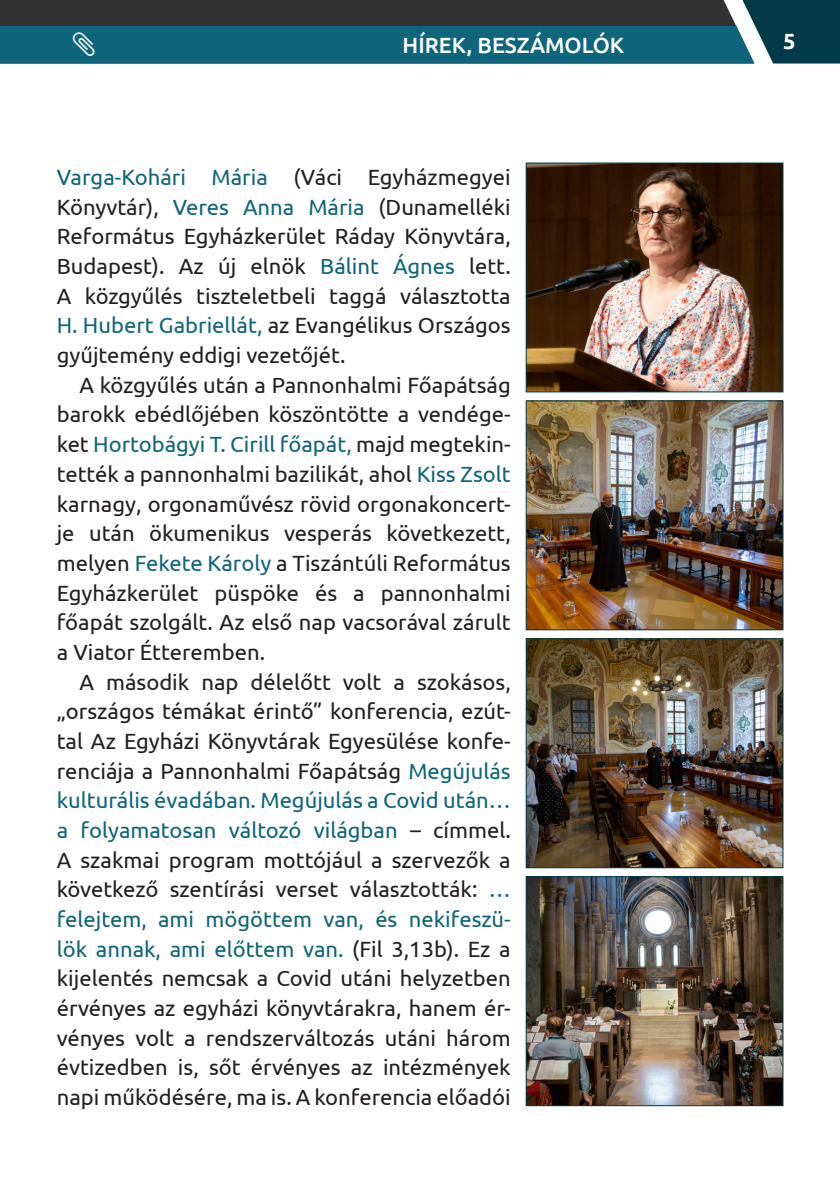
<style>
.page{position:relative;width:840px;height:1191px;background:#fff}
.page>*{position:absolute;margin:0;border:0;box-sizing:border-box;transform-origin:0 0}
.EKE_alap{font:22px/29.6px "Ubuntu";color:#231f20;text-align:justify}
.t1{font:500 22px "Ubuntu";color:#fff}
.t2{font:700 22px "Ubuntu";color:#fff}
.s1{color:#0f657b}
</style>
<div class="page">
<img style="left:527px;top:165px;width:253px;height:225px">
<div style="left:525px;top:163px;width:257px;height:229px;border:1px solid #023a49"></div>
<img style="left:527px;top:403px;width:253px;height:225px">
<div style="left:525px;top:401px;width:257px;height:229px;border:1px solid #023a49"></div>
<img style="left:527px;top:640px;width:253px;height:226px">
<div style="left:525px;top:638px;width:257px;height:230px;border:1px solid #023a49"></div>
<img style="left:527px;top:878px;width:253px;height:226px">
<div style="left:525px;top:876px;width:257px;height:230px;border:1px solid #023a49"></div>
<hr style="left:0;top:170px;width:1px;height:143px;background:#0f657b">
<svg style="left:0;top:0;width:839px;height:63px;background:#1f525e"></svg>
<p class="t1" style="left:402px;top:31px;width:223px">HÍREK, BESZÁMOLÓK</p>
<p class="EKE_alap" style="left:57px;top:162px;width:455px"><span class="s1">Varga-Kohári Mária</span> (Váci Egyházmegyei Könyvtár), <span class="s1">Veres Anna Mária</span> (Dunamelléki Református Egyházkerület Ráday Könyvtára, Budapest). Az új elnök <span class="s1">Bálint Ágnes</span> lett.<br>A közgyűlés tiszteletbeli taggá választotta <span class="s1">H. Hubert Gabriellát,</span> az Evangélikus Országos gyűjtemény eddigi vezetőjét.</p>
<p class="EKE_alap" style="left:57px;top:369px;width:455px;text-indent:23px">A közgyűlés után a Pannonhalmi Főapátság barokk ebédlőjében köszöntötte a vendége&shy;ket <span class="s1">Hortobágyi T. Cirill főapát,</span> majd megtekin&shy;tették a pannonhalmi bazilikát, ahol <span class="s1">Kiss Zsolt </span>karnagy, orgonaművész rövid orgonakoncert&shy;je után ökumenikus vesperás következett, melyen <span class="s1">Fekete Károly</span> a Tiszántúli Református Egyházkerület püspöke és a pannonhalmi főapát szolgált. Az első nap vacsorával zárult a Viator Étteremben.</p>
<p class="EKE_alap" style="left:57px;top:666px;width:455px;text-indent:23px">A második nap délelőtt volt a szokásos, „országos témákat érintő” konferencia, ezút&shy;tal Az Egyházi Könyvtárak Egyesülése konfe&shy;renciája a Pannonhalmi Főapátság <span class="s1">Megújulás kulturális évadában. Megújulás a Covid után… a folyamatosan változó világban</span> – címmel.<br>A szakmai program mottójául a szervezők a következő szentírási verset választották: <span class="s1">… felejtem, ami mögöttem van, és nekifeszü&shy;lök annak, ami előttem van.</span> (Fil 3,13b). Ez a kijelentés nemcsak a Covid utáni helyzetben érvényes az egyházi könyvtárakra, hanem ér&shy;vényes volt a rendszerváltozás utáni három évtizedben is, sőt érvényes az intézmények napi működésére, ma is. A konferencia előadói</p>
<p class="t2" style="left:782px;top:28px;width:14px">5</p>
</div>
